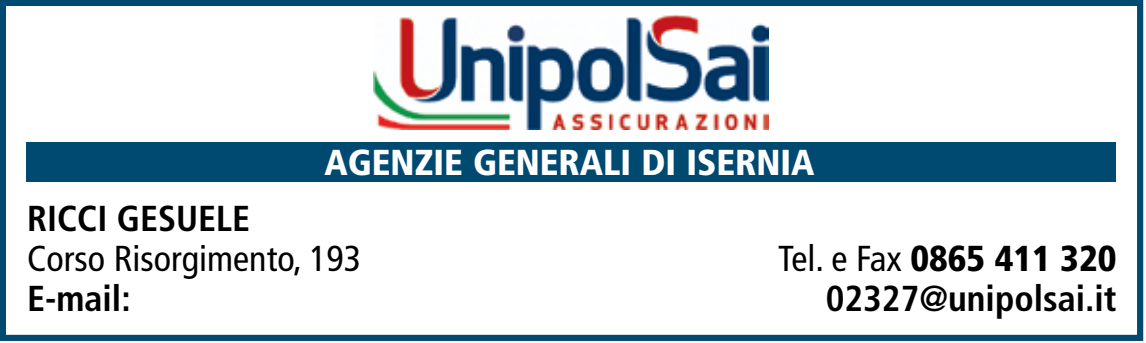
<style>
.page{position:relative;width:1146px;height:343px;background:#fff}
.page>*{position:absolute;margin:0;border:0;box-sizing:border-box;transform-origin:0 0}
.t1{font:700 condensed 36px "Frutiger LT Std";color:#000}
.t2{font:900 condensed 36px "Frutiger LT Std";color:#fefefe}
.t3{font:condensed 36px "Frutiger LT Std";color:#000}
.t4{font:900 condensed 36px "Frutiger LT Std";color:#000}
.s1{font-weight:400}
</style>
<div class="page">
<div style="left:27px;top:142px;width:1088px;height:39px;background:#004a72"></div>
<img style="left:374px;top:15px;width:394px;height:115px">
<div style="left:0;top:0;width:1142px;height:340px;border:6px solid #004a72"></div>
<p class="t2" style="left:324px;top:141px;width:491px">AGENZIE GENERALI DI ISERNIA</p>
<p class="t1" style="left:27px;top:197px;width:224px">RICCI GESUELE</p>
<p class="t3" style="left:27px;top:238px;width:335px">Corso Risorgimento, 193</p>
<p class="t4" style="left:778px;top:237px;width:340px"><span class="s1">Tel. e Fax</span> 0865 411 320</p>
<p class="t1" style="left:27px;top:277px;width:105px">E-mail:</p>
<p class="t1" style="left:825px;top:277px;width:292px">02327@unipolsai.it</p>
</div>
